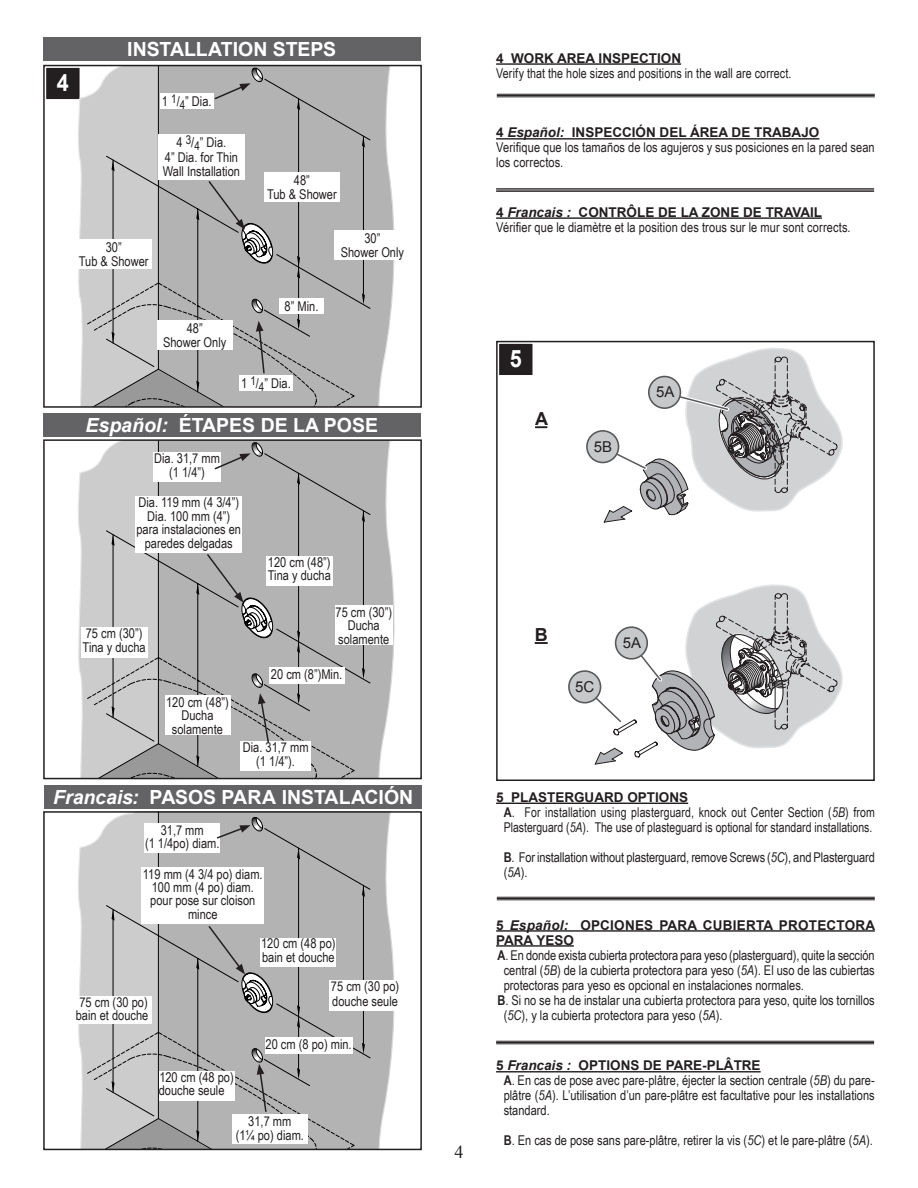
<style>
.page{position:relative;width:918px;height:1188px;background:#fff}
.page>*{position:absolute;margin:0;border:0;box-sizing:border-box;transform-origin:0 0}
.t1{font:700 24px "Arial";color:#fff;scale:.9 1}
.t2{font:700 19.5px "Arial";color:#fff}
.t3{font:700 18px "Arial";color:#231f20}
.t4{font:18px "Times New Roman";color:#231f20}
.t5{font:15px "Arial";color:#231f20}
.t6{font:13.5px/13.5px "Arial Narrow";color:#231f20;text-align:center}
.t7{font:700 13.5px/15px "Arial";color:#231f20}
.s1{font-style:italic}
.s2{font-weight:700}
</style>
<div class="page">
<div style="left:498px;top:342px;width:36px;height:35px;background:#231f20"></div>
<div style="left:496px;top:341px;width:40px;height:37px;border:3px solid #fff"></div>
<div style="left:45px;top:785px;width:377px;height:23px;background:#636366"></div>
<div style="left:43px;top:413px;width:377px;height:23px;background:#636366"></div>
<div style="left:45px;top:66px;width:36px;height:35px;background:#231f20"></div>
<div style="left:43px;top:65px;width:40px;height:37px;border:3px solid #fff"></div>
<div style="left:43px;top:38px;width:377px;height:23px;background:#636366"></div>
<hr style="left:496px;top:63px;width:185px;height:2px;background:#231f20">
<hr style="left:496px;top:803px;width:192px;height:1px;background:#231f20">
<hr style="left:496px;top:217px;width:326px;height:2px;background:#231f20">
<hr style="left:496px;top:1071px;width:265px;height:1px;background:#231f20">
<hr style="left:496px;top:138px;width:323px;height:2px;background:#231f20">
<hr style="left:497px;top:94px;width:378px;height:1px;background:#231f20">
<hr style="left:497px;top:95px;width:378px;height:1px;background:#231f20">
<hr style="left:497px;top:97px;width:378px;height:1px;background:#231f20">
<hr style="left:496px;top:189px;width:378px;height:1px;background:#231f20">
<hr style="left:496px;top:190px;width:378px;height:1px;background:#231f20">
<hr style="left:496px;top:191px;width:378px;height:1px;background:#231f20">
<hr style="left:497px;top:897px;width:378px;height:1px;background:#231f20">
<hr style="left:497px;top:898px;width:378px;height:1px;background:#231f20">
<hr style="left:497px;top:900px;width:378px;height:1px;background:#231f20">
<hr style="left:496px;top:930px;width:379px;height:2px;background:#231f20">
<hr style="left:496px;top:945px;width:78px;height:2px;background:#231f20">
<hr style="left:496px;top:1041px;width:378px;height:1px;background:#231f20">
<hr style="left:496px;top:1042px;width:378px;height:1px;background:#231f20">
<hr style="left:496px;top:1044px;width:378px;height:1px;background:#231f20">
<div style="left:496px;top:341px;width:379px;height:440px;border:2px solid #231f20"></div>
<svg style="left:370px;top:442px;width:25px;height:334px"></svg>
<div style="left:43px;top:439px;width:379px;height:340px;border:2px solid #231f20"></div>
<svg style="left:370px;top:814px;width:25px;height:333px"></svg>
<div style="left:43px;top:811px;width:379px;height:339px;border:2px solid #231f20"></div>
<svg style="left:370px;top:68px;width:25px;height:337px"></svg>
<div style="left:43px;top:65px;width:379px;height:343px;border:2px solid #231f20"></div>
<svg style="left:600px;top:348px;width:243px;height:175px"></svg>
<div style="left:587px;top:431px;width:32px;height:32px;background:#c7c8ca;border-radius:50%"></div>
<div style="left:586px;top:430px;width:33px;height:33px;border:2px solid #57585a;border-radius:50%"></div>
<svg style="left:581px;top:584px;width:262px;height:181px"></svg>
<div style="left:569px;top:671px;width:32px;height:32px;background:#c7c8ca;border-radius:50%"></div>
<div style="left:568px;top:670px;width:33px;height:33px;border:2px solid #57585a;border-radius:50%"></div>
<svg style="left:535px;top:426px;width:12px;height:2px"></svg>
<svg style="left:535px;top:642px;width:13px;height:2px"></svg>
<div style="left:335px;top:605px;width:58px;height:40px;background:#fff"></div>
<div style="left:329px;top:980px;width:73px;height:30px;background:#fff"></div>
<svg style="left:74px;top:440px;width:296px;height:339px"></svg>
<svg style="left:74px;top:812px;width:296px;height:337px"></svg>
<div style="left:335px;top:230px;width:75px;height:30px;background:#fff"></div>
<svg style="left:74px;top:66px;width:296px;height:341px"></svg>
<h1 class="t1" style="left:57px;top:66px;width:15px">4</h1>
<h2 class="t2" style="left:127px;top:37px;width:211px">INSTALLATION STEPS</h2>
<p class="t6" style="left:162px;top:94px;width:51px">1 <sup>1</sup>/<sub>4</sub>” Dia.</p>
<p class="t6" style="left:163px;top:135px;width:79px;line-height:14.2px">4 <sup>3</sup>/<sub>4</sub>” Dia.<br>4” Dia. for Thin<br>Wall Installation</p>
<p class="t6" style="left:267px;top:172px;width:71px;line-height:14.2px">48”<br>Tub &amp; Shower</p>
<p class="t6" style="left:79px;top:239px;width:71px;line-height:14.2px">30”<br>Tub &amp; Shower</p>
<p class="t6" style="left:341px;top:230px;width:65px;line-height:14.2px">30”<br>Shower Only</p>
<p class="t6" style="left:163px;top:320px;width:65px;line-height:14.2px">48”<br>Shower Only</p>
<p class="t6" style="left:285px;top:299px;width:35px">8” Min.</p>
<p class="t6" style="left:241px;top:376px;width:51px">1 <sup>1</sup>/<sub>4</sub>” Dia.</p>
<h2 class="t2" style="left:86px;top:412px;width:294px"><span class="s1">Español:</span> ÉTAPES DE LA POSE</h2>
<p class="t6" style="left:154px;top:451px;width:67px">Dia. 31,7 mm (1 1/4”)</p>
<p class="t6" style="left:136px;top:495px;width:106px">Dia. 119 mm (4 3/4”)<br>Dia. 100 mm (4”) para instalaciones en paredes delgadas</p>
<p class="t6" style="left:83px;top:626px;width:65px;text-align:left">75 cm (30”)<br>Tina y ducha</p>
<p class="t6" style="left:166px;top:695px;width:64px">120 cm (48”)<br>Ducha solamente</p>
<p class="t6" style="left:268px;top:555px;width:65px;text-align:left">120 cm (48”)<br>Tina y ducha</p>
<p class="t6" style="left:336px;top:605px;width:58px">75 cm (30”)<br>Ducha solamente</p>
<p class="t6" style="left:271px;top:667px;width:73px">20 cm (8”)Min.</p>
<p class="t6" style="left:243px;top:740px;width:67px">Dia. 31,7 mm (1 1/4”).</p>
<h2 class="t2" style="left:53px;top:784px;width:362px"><span class="s1">Francais:</span> PASOS PARA INSTALACIÓN</h2>
<p class="t6" style="left:145px;top:823px;width:76px">31,7 mm<br>(1 1/4po) diam.</p>
<p class="t6" style="left:143px;top:867px;width:121px">119 mm (4 3/4 po) diam.<br>100 mm (4 po) diam. pour pose sur cloison</p>
<p class="t6" style="left:188px;top:907px;width:31px">mince</p>
<p class="t6" style="left:261px;top:935px;width:76px;line-height:14.2px;text-align:left">120 cm (48 po) bain et douche</p>
<p class="t6" style="left:331px;top:979px;width:70px">75 cm (30 po)</p>
<p class="t6" style="left:79px;top:995px;width:70px">75 cm (30 po)</p>
<p class="t6" style="left:332px;top:994px;width:67px">douche seule</p>
<p class="t6" style="left:76px;top:1008px;width:74px">bain et douche</p>
<p class="t6" style="left:266px;top:1037px;width:88px">20 cm (8 po) min.</p>
<p class="t6" style="left:159px;top:1070px;width:77px;line-height:12.8px;text-align:left">120 cm (48 po) douche seule</p>
<p class="t6" style="left:236px;top:1113px;width:70px;line-height:14.2px">31,7 mm<br>(1¼ po) diam.</p>
<p class="t7" style="left:496px;top:51px;width:187px">4 WORK AREA INSPECTION</p>
<p class="t6" style="left:496px;top:66px;width:297px">Verify that the hole sizes and positions in the wall are correct.</p>
<p class="t7" style="left:496px;top:126px;width:325px">4 <span class="s1">Español:</span> INSPECCIÓN DEL ÁREA DE TRABAJO</p>
<p class="t6" style="left:496px;top:140px;width:380px;line-height:15px;text-align:left">Verifique que los tamaños de los agujeros y sus posiciones en la pared sean los correctos.</p>
<p class="t7" style="left:496px;top:205px;width:328px">4 <span class="s1">Francais :</span> CONTRÔLE DE LA ZONE DE TRAVAIL</p>
<p class="t6" style="left:496px;top:220px;width:356px">Vérifier que le diamètre et la position des trous sur le mur sont corrects.</p>
<h1 class="t1" style="left:510px;top:342px;width:15px">5</h1>
<h3 class="t3" style="left:535px;top:407px;width:14px">A</h3>
<p class="t5" style="left:594px;top:437px;width:20px">5B</p>
<p class="t5" style="left:656px;top:382px;width:20px">5A</p>
<h3 class="t3" style="left:535px;top:623px;width:14px">B</h3>
<p class="t5" style="left:575px;top:677px;width:21px">5C</p>
<p class="t5" style="left:623px;top:633px;width:20px">5A</p>
<h3 class="t4" style="left:454px;top:1140px;width:10px">4</h3>
<p class="t7" style="left:496px;top:790px;width:194px">5 PLASTERGUARD OPTIONS</p>
<p class="t6" style="left:504px;top:804px;width:373px;line-height:15px;text-align:left"><span class="s2">A</span>. For installation using plasterguard, knock out Center Section (<span class="s1">5B</span>) from<br>Plasterguard (<span class="s1">5A</span>). The use of plasteguard is optional for standard installations.</p>
<p class="t6" style="left:504px;top:849px;width:373px;line-height:15px;text-align:left"><span class="s2">B</span>. For installation without plasterguard, remove Screws (<span class="s1">5C</span>), and Plasterguard (<span class="s1">5A</span>).</p>
<p class="t7" style="left:496px;top:918px;width:381px">5 <span class="s1">Español:</span> OPCIONES PARA CUBIERTA PROTECTORA<br>PARA YESO</p>
<p class="t6" style="left:498px;top:947px;width:378px"><span class="s2">A</span>. En donde exista cubierta protectora para yeso (plasterguard), quite la sección</p>
<p class="t6" style="left:504px;top:962px;width:373px">central (<span class="s1">5B</span>) de la cubierta protectora para yeso (<span class="s1">5A</span>). El uso de las cubiertas</p>
<p class="t6" style="left:504px;top:977px;width:302px">protectoras para yeso es opcional en instalaciones normales.</p>
<p class="t6" style="left:498px;top:992px;width:379px"><span class="s2">B</span>. Si no se ha de instalar una cubierta protectora para yeso, quite los tornillos</p>
<p class="t6" style="left:504px;top:1007px;width:221px">(<span class="s1">5C</span>), y la cubierta protectora para yeso (<span class="s1">5A</span>).</p>
<p class="t7" style="left:496px;top:1059px;width:266px">5 <span class="s1">Francais :</span> OPTIONS DE PARE-PLÂTRE</p>
<p class="t6" style="left:504px;top:1073px;width:373px;line-height:15px;text-align:justify"><span class="s2">A</span>. En cas de pose avec pare-plâtre, éjecter la section centrale (<span class="s1">5B</span>) du pare&shy;plâtre (<span class="s1">5A</span>). L’utilisation d’un pare-plâtre est facultative pour les installations standard.</p>
<p class="t6" style="left:504px;top:1133px;width:371px"><span class="s2">B</span>. En cas de pose sans pare-plâtre, retirer la vis (<span class="s1">5C</span>) et le pare-plâtre (<span class="s1">5A</span>).</p>
</div>
